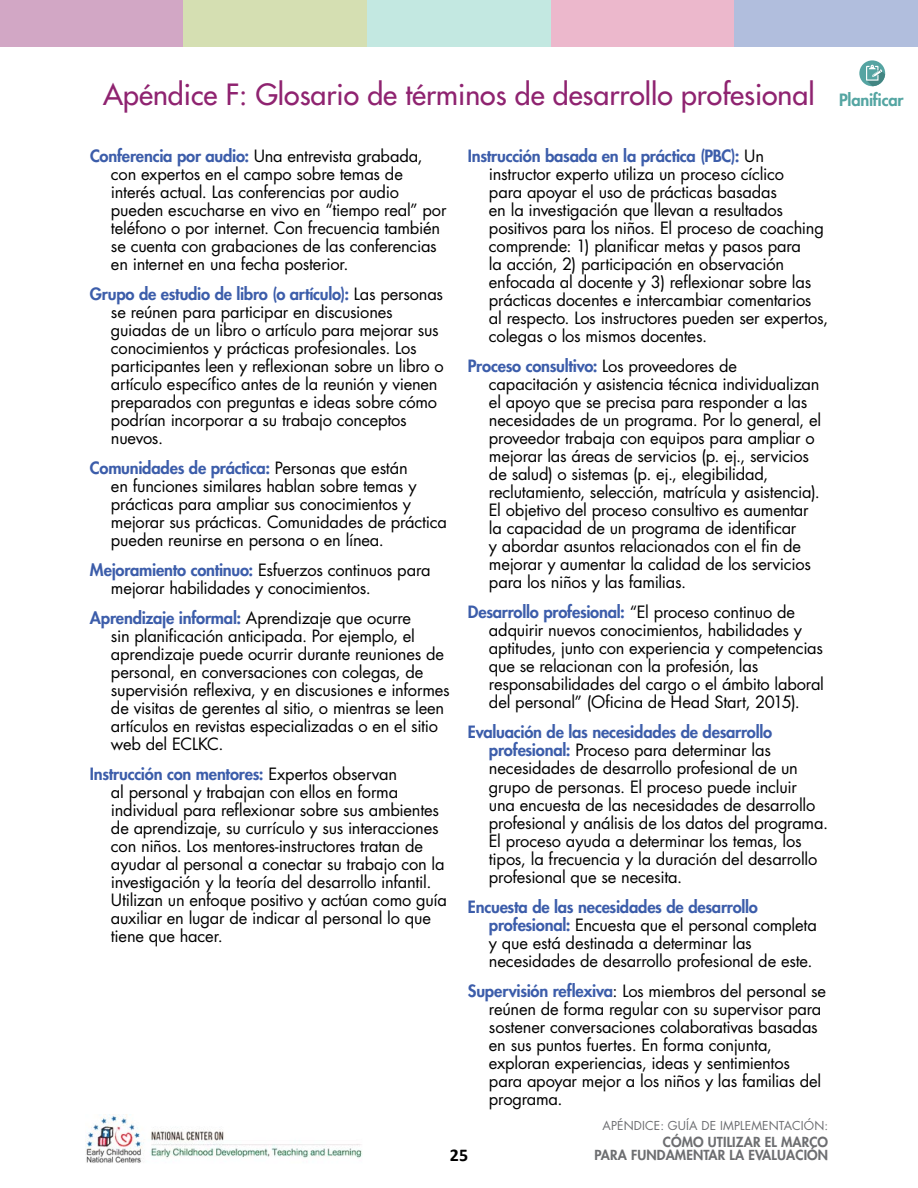
<style>
.page{position:relative;width:918px;height:1188px;background:#fff}
.page>*{position:absolute;margin:0;border:0;box-sizing:border-box;transform-origin:0 0}
.t1{font:500 28.5px "Futura Std";color:#8f2370}
.t2{font:700 18px "Calibri";color:#000}
.t3{font:16.5px/18px "Futura Std";letter-spacing:-.015em;color:#000}
.t4{font:800 16.5px "Futura Std";letter-spacing:-.015em;color:#54a5a2}
.t5{font:800 13.5px/13.5px "Futura Std";letter-spacing:.01em;color:#6d6e71;text-align:right}
.t6{font:12px "Futura Std";letter-spacing:.01em;color:#6d6e71}
.s1{font-weight:800;color:#3c5daa}
</style>
<div class="page">
<div style="left:859px;top:60px;width:26px;height:26px;background:#55a4a2;border-radius:50%"></div>
<svg style="left:866px;top:61px;width:19px;height:25px"></svg>
<svg style="left:0;top:0;width:918px;height:47px;background:#cec7cd"></svg>
<img style="left:86px;top:1115px;width:276px;height:48px">
<h2 class="t1" style="left:103px;top:76px;width:713px">Apéndice F: Glosario de términos de desarrollo profesional</h2>
<p class="t3" style="left:111px;top:148px;width:337px;text-indent:-21px"><span class="s1">Conferencia por audio:</span> Una entrevista grabada, con expertos en el campo sobre temas de interés actual. Las conferencias por audio pueden escucharse en vivo en “tiempo real” por teléfono o por internet. Con frecuencia también se cuenta con grabaciones de las conferencias en internet en una fecha posterior.</p>
<p class="t3" style="left:111px;top:286px;width:334px;text-indent:-21px"><span class="s1">Grupo de estudio de libro (o artículo):</span> Las personas se reúnen para participar en discusiones guiadas de un libro o artículo para mejorar sus conocimientos y prácticas profesionales. Los participantes leen y reflexionan sobre un libro o artículo específico antes de la reunión y vienen preparados con preguntas e ideas sobre cómo podrían incorporar a su trabajo conceptos nuevos.</p>
<p class="t3" style="left:111px;top:460px;width:338px;text-indent:-21px"><span class="s1">Comunidades de práctica:</span> Personas que están<br>en funciones similares hablan sobre temas y prácticas para ampliar sus conocimientos y mejorar sus prácticas. Comunidades de práctica pueden reunirse en persona o en línea.</p>
<p class="t3" style="left:111px;top:562px;width:321px;text-indent:-21px"><span class="s1">Mejoramiento continuo:</span> Esfuerzos continuos para mejorar habilidades y conocimientos.</p>
<p class="t3" style="left:111px;top:610px;width:340px;text-indent:-21px"><span class="s1">Aprendizaje informal:</span> Aprendizaje que ocurre<br>sin planificación anticipada. Por ejemplo, el aprendizaje puede ocurrir durante reuniones de personal, en conversaciones con colegas, de supervisión reflexiva, y en discusiones e informes de visitas de gerentes al sitio, o mientras se leen artículos en revistas especializadas o en el sitio web del ECLKC.</p>
<p class="t3" style="left:111px;top:766px;width:337px;text-indent:-21px"><span class="s1">Instrucción con mentores:</span> Expertos observan<br>al personal y trabajan con ellos en forma individual para reflexionar sobre sus ambientes de aprendizaje, su currículo y sus interacciones con niños. Los mentores-instructores tratan de ayudar al personal a conectar su trabajo con la investigación y la teoría del desarrollo infantil.<br>Utilizan un enfoque positivo y actúan como guía auxiliar en lugar de indicar al personal lo que tiene que hacer.</p>
<p class="t3" style="left:489px;top:148px;width:341px;text-indent:-21px"><span class="s1">Instrucción basada en la práctica (PBC):</span> Un instructor experto utiliza un proceso cíclico<br>para apoyar el uso de prácticas basadas<br>en la investigación que llevan a resultados positivos para los niños. El proceso de coaching comprende: 1) planificar metas y pasos para<br>la acción, 2) participación en observación enfocada al docente y 3) reflexionar sobre las prácticas docentes e intercambiar comentarios al respecto. Los instructores pueden ser expertos, colegas o los mismos docentes.</p>
<p class="t3" style="left:489px;top:358px;width:334px;text-indent:-21px"><span class="s1">Proceso consultivo:</span> Los proveedores de capacitación y asistencia técnica individualizan el apoyo que se precisa para responder a las necesidades de un programa. Por lo general, el proveedor trabaja con equipos para ampliar o mejorar las áreas de servicios (p. ej., servicios de salud) o sistemas (p. ej., elegibilidad, reclutamiento, selección, matrícula y asistencia).<br>El objetivo del proceso consultivo es aumentar la capacidad de un programa de identificar<br>y abordar asuntos relacionados con el fin de mejorar y aumentar la calidad de los servicios para los niños y las familias.</p>
<p class="t3" style="left:489px;top:604px;width:337px;text-indent:-21px"><span class="s1">Desarrollo profesional:</span> “El proceso continuo de adquirir nuevos conocimientos, habilidades y aptitudes, junto con experiencia y competencias que se relacionan con la profesión, las responsabilidades del cargo o el ámbito laboral del personal” (Oficina de Head Start, 2015).</p>
<p class="t3" style="left:489px;top:724px;width:341px;text-indent:-21px"><span class="s1">Evaluación de las necesidades de desarrollo profesional:</span> Proceso para determinar las necesidades de desarrollo profesional de un grupo de personas. El proceso puede incluir<br>una encuesta de las necesidades de desarrollo profesional y análisis de los datos del programa.<br>El proceso ayuda a determinar los temas, los tipos, la frecuencia y la duración del desarrollo profesional que se necesita.</p>
<p class="t3" style="left:489px;top:898px;width:329px;text-indent:-21px"><span class="s1">Encuesta de las necesidades de desarrollo profesional:</span> Encuesta que el personal completa y que está destinada a determinar las necesidades de desarrollo profesional de este.</p>
<p class="t3" style="left:489px;top:982px;width:339px;text-indent:-21px"><span class="s1">Supervisión reflexiva</span>: Los miembros del personal se reúnen de forma regular con su supervisor para sostener conversaciones colaborativas basadas en sus puntos fuertes. En forma conjunta, exploran experiencias, ideas y sentimientos para apoyar mejor a los niños y las familias del programa.</p>
<p class="t2" style="left:450px;top:1143px;width:20px">25</p>
<p class="t6" style="left:603px;top:1118px;width:227px">APÉNDICE: GUÍA DE IMPLEMENTACIÓN:</p>
<p class="t5" style="left:595px;top:1135px;width:235px">CÓMO UTILIZAR EL MARCO<br>PARA FUNDAMENTAR LA EVALUACIÓN</p>
<p class="t4" style="left:839px;top:89px;width:66px">Planificar</p>
</div>
